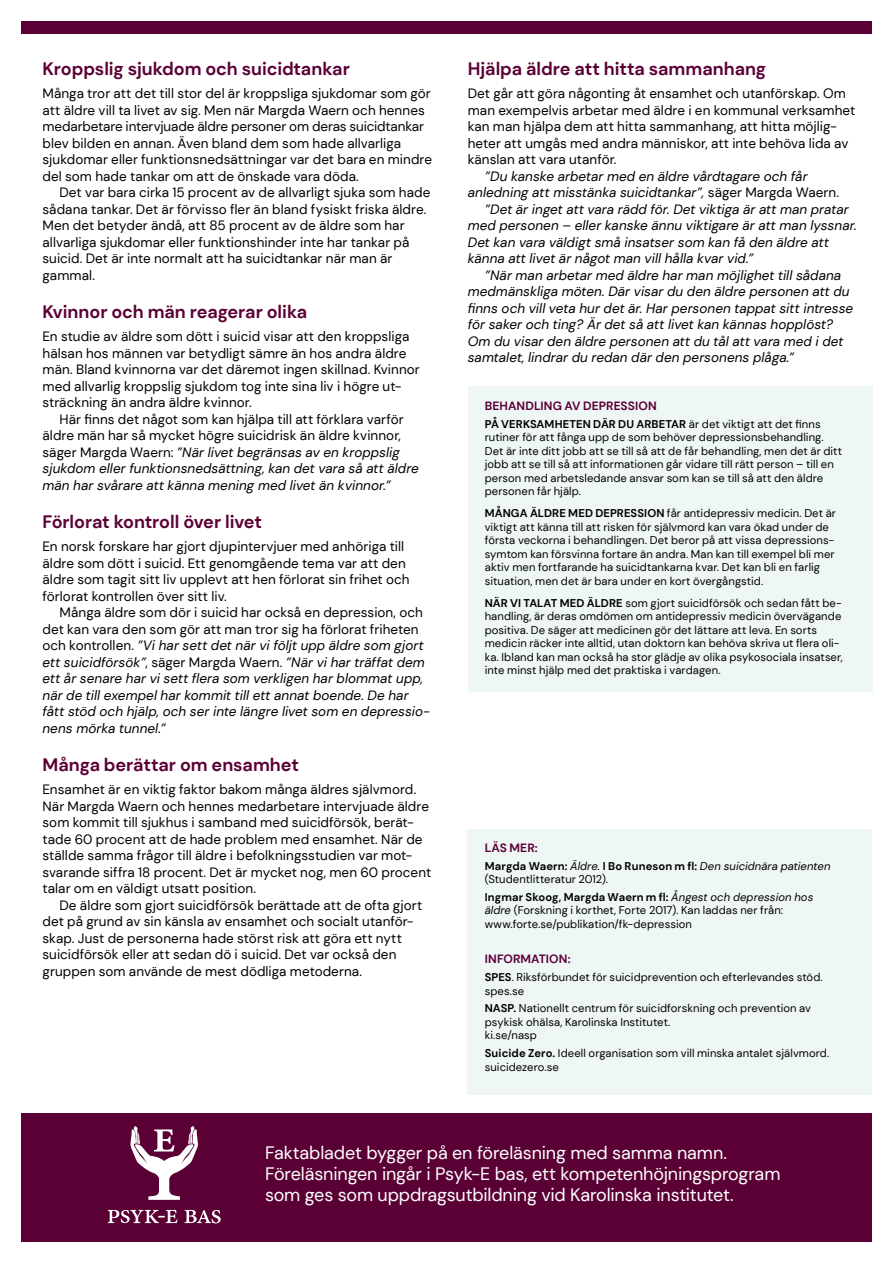
<style>
.page{position:relative;width:893px;height:1263px;background:#fff}
.page>*{position:absolute;margin:0;border:0;box-sizing:border-box;transform-origin:0 0}
.t1{font:18px/21px "DM Sans";letter-spacing:-.01em;color:#fff}
.Underrubbe{font:700 18px "DM Sans";letter-spacing:-.005em;color:#5b0035}
.bröd_utan_indrag{font:13.5px/16.5px "DM Sans";letter-spacing:.005em;color:#000}
.bröd_med_indrag{font:italic 13.5px/16.5px "DM Sans";letter-spacing:.005em;color:#000}
.bröd_med_indrag-2{font:13.5px/16.5px "DM Sans";letter-spacing:.005em;color:#000}
.Faktaruta{font:700 12px "DM Sans";letter-spacing:.01em;color:#5b0035}
.Faktaruta-2{font:11.25px/13.5px "DM Sans";letter-spacing:.005em;color:#000}
.Faktaruta-3{font:italic 11.25px/13.5px "DM Sans";color:#000}
.s1{font-style:normal}
.s2{font-weight:700}
.s3{font-weight:700;font-style:normal}
.s4{font-style:italic}
</style>
<div class="page">
<div style="left:21px;top:1113px;width:851px;height:129px;background:#5b0035"></div>
<svg style="left:130px;top:1126px;width:68px;height:74px"></svg>
<svg style="left:108px;top:1210px;width:69px;height:13px"></svg>
<svg style="left:185px;top:1210px;width:36px;height:13px"></svg>
<div style="left:21px;top:21px;width:851px;height:13px;background:#5b0035"></div>
<div style="left:467px;top:829px;width:405px;height:265px;background:#eff7f6"></div>
<div style="left:468px;top:386px;width:404px;height:306px;background:#eff7f6"></div>
<h2 class="Underrubbe" style="left:43px;top:57px;width:309px">Kroppslig sjukdom och suicidtankar</h2>
<p class="bröd_utan_indrag" style="left:43px;top:85px;width:391px">Många tror att det till stor del är kroppsliga sjukdomar som gör att äldre vill ta livet av sig. Men när Margda Waern och hennes medarbetare intervjuade äldre personer om deras suicidtankar blev bilden en annan. Även bland dem som hade allvarliga sjukdomar eller funktionsnedsättningar var det bara en mindre del som hade tankar om att de önskade vara döda.</p>
<p class="bröd_med_indrag-2" style="left:43px;top:184px;width:389px;text-indent:17px">Det var bara cirka 15 procent av de allvarligt sjuka som hade sådana tankar. Det är förvisso fler än bland fysiskt friska äldre.<br>Men det betyder ändå, att 85 procent av de äldre som har allvarliga sjukdomar eller funktionshinder inte har tankar på suicid. Det är inte normalt att ha suicidtankar när man är gammal.</p>
<h2 class="Underrubbe" style="left:43px;top:300px;width:266px">Kvinnor och män reagerar olika</h2>
<p class="bröd_utan_indrag" style="left:43px;top:328px;width:379px">En studie av äldre som dött i suicid visar att den kroppsliga hälsan hos männen var betydligt sämre än hos andra äldre män. Bland kvinnorna var det däremot ingen skillnad. Kvinnor med allvarlig kroppslig sjukdom tog inte sina liv i högre ut&shy;sträckning än andra äldre kvinnor.</p>
<p class="bröd_med_indrag" style="left:43px;top:411px;width:378px;text-indent:17px"><span class="s1">Här finns det något som kan hjälpa till att förklara varför äldre män har så mycket högre suicidrisk än äldre kvinnor, säger Margda Waern:</span> ”När livet begränsas av en kroppslig sjukdom eller funktionsnedsättning, kan det vara så att äldre män har svårare att känna mening med livet än kvinnor.”</p>
<h2 class="Underrubbe" style="left:43px;top:510px;width:221px">Förlorat kontroll över livet</h2>
<p class="bröd_utan_indrag" style="left:43px;top:538px;width:369px">En norsk forskare har gjort djupintervjuer med anhöriga till äldre som dött i suicid. Ett genomgående tema var att den äldre som tagit sitt liv upplevt att hen förlorat sin frihet och förlorat kontrollen över sitt liv.</p>
<p class="bröd_med_indrag" style="left:43px;top:604px;width:389px;text-indent:17px"><span class="s1">Många äldre som dör i suicid har också en depression, och det kan vara den som gör att man tror sig ha förlorat friheten och kontrollen.</span> ”Vi har sett det när vi följt upp äldre som gjort ett suicidförsök”<span class="s1">, säger Margda Waern.</span> ”När vi har träffat dem ett år senare har vi sett flera som verkligen har blommat upp, när de till exempel har kommit till ett annat boende. De har fått stöd och hjälp, och ser inte längre livet som en depressio&shy;nens mörka tunnel.”</p>
<h2 class="Underrubbe" style="left:43px;top:753px;width:258px">Många berättar om ensamhet</h2>
<p class="bröd_utan_indrag" style="left:43px;top:781px;width:390px">Ensamhet är en viktig faktor bakom många äldres självmord.<br>När Margda Waern och hennes medarbetare intervjuade äldre som kommit till sjukhus i samband med suicidförsök, berät&shy;tade 60 procent att de hade problem med ensamhet. När de ställde samma frågor till äldre i befolkningsstudien var mot&shy;svarande siffra 18 procent. Det är mycket nog, men 60 procent talar om en väldigt utsatt position.</p>
<p class="bröd_med_indrag-2" style="left:43px;top:897px;width:381px;text-indent:17px">De äldre som gjort suicidförsök berättade att de ofta gjort det på grund av sin känsla av ensamhet och socialt utanför&shy;skap. Just de personerna hade störst risk att göra ett nytt suicidförsök eller att sedan dö i suicid. Det var också den gruppen som använde de mest dödliga metoderna.</p>
<h2 class="Underrubbe" style="left:468px;top:57px;width:300px">Hjälpa äldre att hitta sammanhang</h2>
<p class="bröd_utan_indrag" style="left:468px;top:85px;width:389px">Det går att göra någonting åt ensamhet och utanförskap. Om man exempelvis arbetar med äldre i en kommunal verksamhet kan man hjälpa dem att hitta sammanhang, att hitta möjlig&shy;heter att umgås med andra människor, att inte behöva lida av känslan att vara utanför.</p>
<p class="bröd_med_indrag" style="left:468px;top:168px;width:373px;text-indent:17px">”Du kanske arbetar med en äldre vårdtagare och får anledning att misstänka suicidtankar”, <span class="s1">säger Margda Waern.</span></p>
<p class="bröd_med_indrag" style="left:468px;top:201px;width:390px;text-indent:17px">”Det är inget att vara rädd för. Det viktiga är att man pratar med personen – eller kanske ännu viktigare är att man lyssnar.<br>Det kan vara väldigt små insatser som kan få den äldre att känna att livet är något man vill hålla kvar vid.”</p>
<p class="bröd_med_indrag" style="left:468px;top:267px;width:387px;text-indent:17px">”När man arbetar med äldre har man möjlighet till sådana medmänskliga möten. Där visar du den äldre personen att du finns och vill veta hur det är. Har personen tappat sitt intresse för saker och ting? Är det så att livet kan kännas hopplöst?<br>Om du visar den äldre personen att du tål att vara med i det samtalet, lindrar du redan där den personens plåga.”</p>
<p class="Faktaruta" style="left:485px;top:398px;width:174px">BEHANDLING AV DEPRESSION</p>
<p class="Faktaruta-2" style="left:485px;top:417px;width:359px"><span class="s2">PÅ VERKSAMHETEN DÄR DU ARBETAR</span> är det viktigt att det finns rutiner för att fånga upp de som behöver depressionsbehandling.<br>Det är inte ditt jobb att se till så att de får behandling, men det är ditt jobb att se till så att informationen går vidare till rätt person – till en person med arbetsledande ansvar som kan se till så att den äldre personen får hjälp.</p>
<p class="Faktaruta-2" style="left:485px;top:506px;width:353px"><span class="s2">MÅNGA ÄLDRE MED DEPRESSION</span> får antidepressiv medicin. Det är viktigt att känna till att risken för självmord kan vara ökad under de första veckorna i behandlingen. Det beror på att vissa depressions&shy;symtom kan försvinna fortare än andra. Man kan till exempel bli mer aktiv men fortfarande ha suicidtankarna kvar. Det kan bli en farlig situation, men det är bara under en kort övergångstid.</p>
<p class="Faktaruta-2" style="left:485px;top:596px;width:359px"><span class="s2">NÄR VI TALAT MED ÄLDRE</span> som gjort suicidförsök och sedan fått be&shy;handling, är deras omdömen om antidepressiv medicin övervägande positiva. De säger att medicinen gör det lättare att leva. En sorts medicin räcker inte alltid, utan doktorn kan behöva skriva ut flera oli&shy;ka. Ibland kan man också ha stor glädje av olika psykosociala insatser, inte minst hjälp med det praktiska i vardagen.</p>
<p class="Faktaruta" style="left:485px;top:840px;width:55px">LÄS MER:</p>
<p class="Faktaruta-3" style="left:485px;top:859px;width:347px"><span class="s3">Margda Waern:</span> Äldre. <span class="s3">I Bo Runeson m fl:</span> Den suicidnära patienten <span class="s1">(Studentlitteratur 2012).</span></p>
<p class="Faktaruta-2" style="left:485px;top:890px;width:330px"><span class="s2">Ingmar Skoog, Margda Waern m fl:</span> <span class="s4">Ångest och depression hos äldre</span> (Forskning i korthet, Forte 2017). Kan laddas ner från: www.forte.se/publikation/fk-depression</p>
<p class="Faktaruta" style="left:485px;top:951px;width:87px">INFORMATION:</p>
<p class="Faktaruta-2" style="left:485px;top:970px;width:340px"><span class="s2">SPES</span>. Riksförbundet för suicidprevention och efterlevandes stöd. spes.se</p>
<p class="Faktaruta-2" style="left:485px;top:1001px;width:328px"><span class="s2">NASP.</span> Nationellt centrum för suicidforskning och prevention av psykisk ohälsa, Karolinska Institutet.<br>ki.se/nasp</p>
<p class="Faktaruta-2" style="left:485px;top:1046px;width:346px"><span class="s2">Suicide Zero.</span> Ideell organisation som vill minska antalet självmord. suicidezero.se</p>
<h1 class="t1" style="left:265px;top:1142px;width:517px">Faktabladet bygger på en föreläsning med samma namn.<br>Föreläsningen ingår i Psyk-E bas, ett kompetenhöjningsprogram som ges som uppdragsutbildning vid Karolinska institutet.</h1>
</div>
